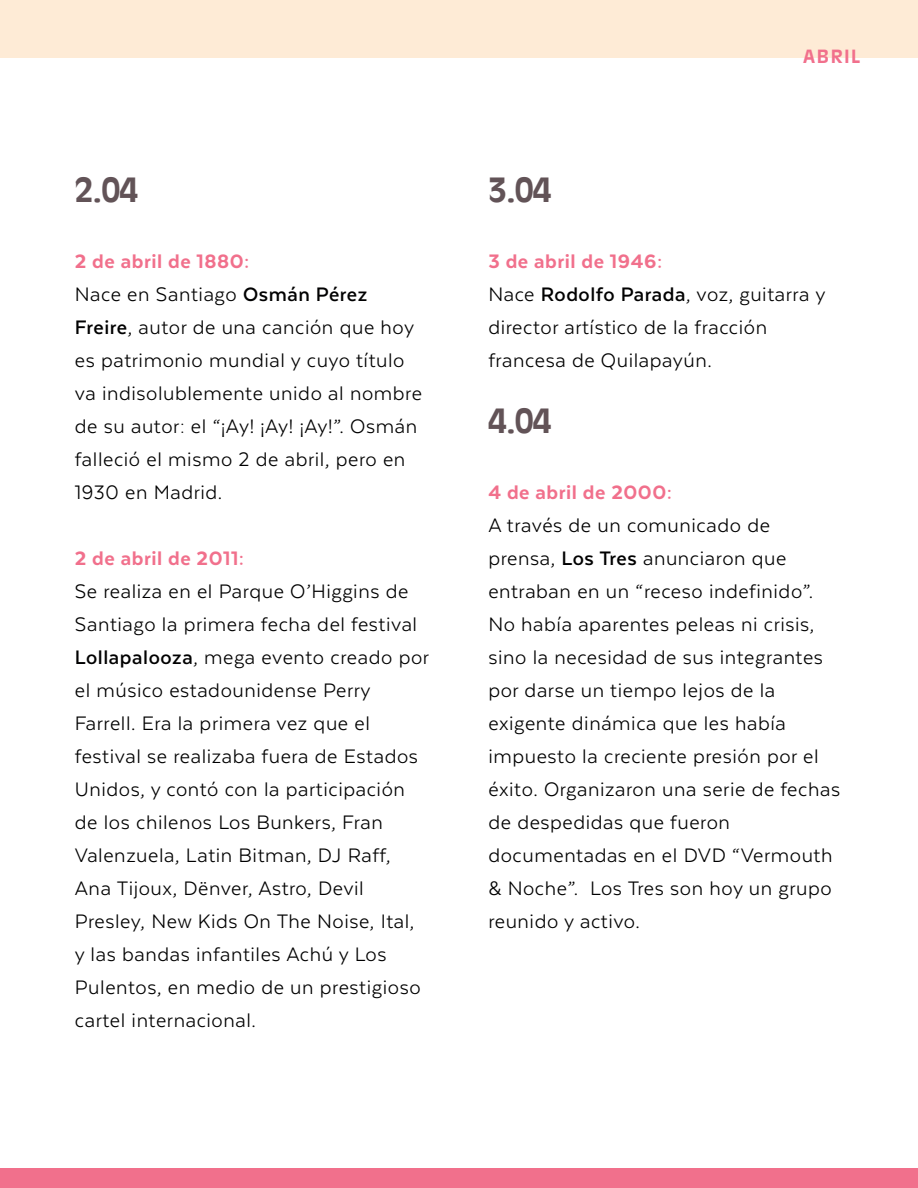
<style>
.page{position:relative;width:918px;height:1188px;background:#fff}
.page>*{position:absolute;margin:0;border:0;box-sizing:border-box;transform-origin:0 0}
.t1{font:700 33px "Antique Olive Std";color:#625357}
.t2{font:22.5px/33px "Texta";letter-spacing:.025em;color:#000001}
.t3{font:800 22.5px "Texta";letter-spacing:.025em;color:#f1708c}
.t4{font:700 18px "Antique Olive Std";letter-spacing:.1em;color:#f1708c}
.s1{font-weight:800;color:#f1708c}
.s2{font-weight:700}
</style>
<div class="page">
<div style="left:0;top:1168px;width:918px;height:20px;background:#f1708c"></div>
<div style="left:0;top:0;width:918px;height:57px;background:#feebd6"></div>
<h1 class="t1" style="left:75px;top:169px;width:65px">2.04</h1>
<p class="t2" style="left:75px;top:244px;width:349px"><span class="s1">2 de abril de 1880:<br></span>Nace en Santiago <span class="s2">Osmán Pérez<br>Freire</span>, autor de una canción que hoy es patrimonio mundial y cuyo título va indisolublemente unido al nombre de su autor: el “¡Ay! ¡Ay! ¡Ay!”. Osmán falleció el mismo 2 de abril, pero en<br>1930 en Madrid.</p>
<p class="t3" style="left:75px;top:546px;width:171px">2 de abril de 2011:</p>
<p class="t2" style="left:75px;top:574px;width:356px">Se realiza en el Parque O’Higgins de Santiago la primera fecha del festival <span class="s2">Lollapalooza</span>, mega evento creado por el músico estadounidense Perry Farrell. Era la primera vez que el festival se realizaba fuera de Estados Unidos, y contó con la participación de los chilenos Los Bunkers, Fran Valenzuela, Latin Bitman, DJ Raff, Ana Tijoux, Dënver, Astro, Devil Presley, New Kids On The Noise, Ital, y las bandas infantiles Achú y Los Pulentos, en medio de un prestigioso cartel internacional.</p>
<h1 class="t1" style="left:488px;top:169px;width:65px">3.04</h1>
<p class="t4" style="left:803px;top:46px;width:59px">ABRIL</p>
<p class="t2" style="left:488px;top:244px;width:339px"><span class="s1">3 de abril de 1946:<br></span>Nace <span class="s2">Rodolfo Parada</span>, voz, guitarra y director artístico de la fracción francesa de Quilapayún.</p>
<h1 class="t1" style="left:488px;top:400px;width:65px">4.04</h1>
<p class="t3" style="left:488px;top:480px;width:185px">4 de abril de 2000:</p>
<p class="t2" style="left:488px;top:508px;width:353px">A través de un comunicado de prensa, <span class="s2">Los Tres</span> anunciaron que entraban en un “receso indefinido”.<br>No había aparentes peleas ni crisis, sino la necesidad de sus integrantes por darse un tiempo lejos de la exigente dinámica que les había impuesto la creciente presión por el éxito. Organizaron una serie de fechas de despedidas que fueron documentadas en el DVD “Vermouth &amp; Noche”. Los Tres son hoy un grupo reunido y activo.</p>
</div>
